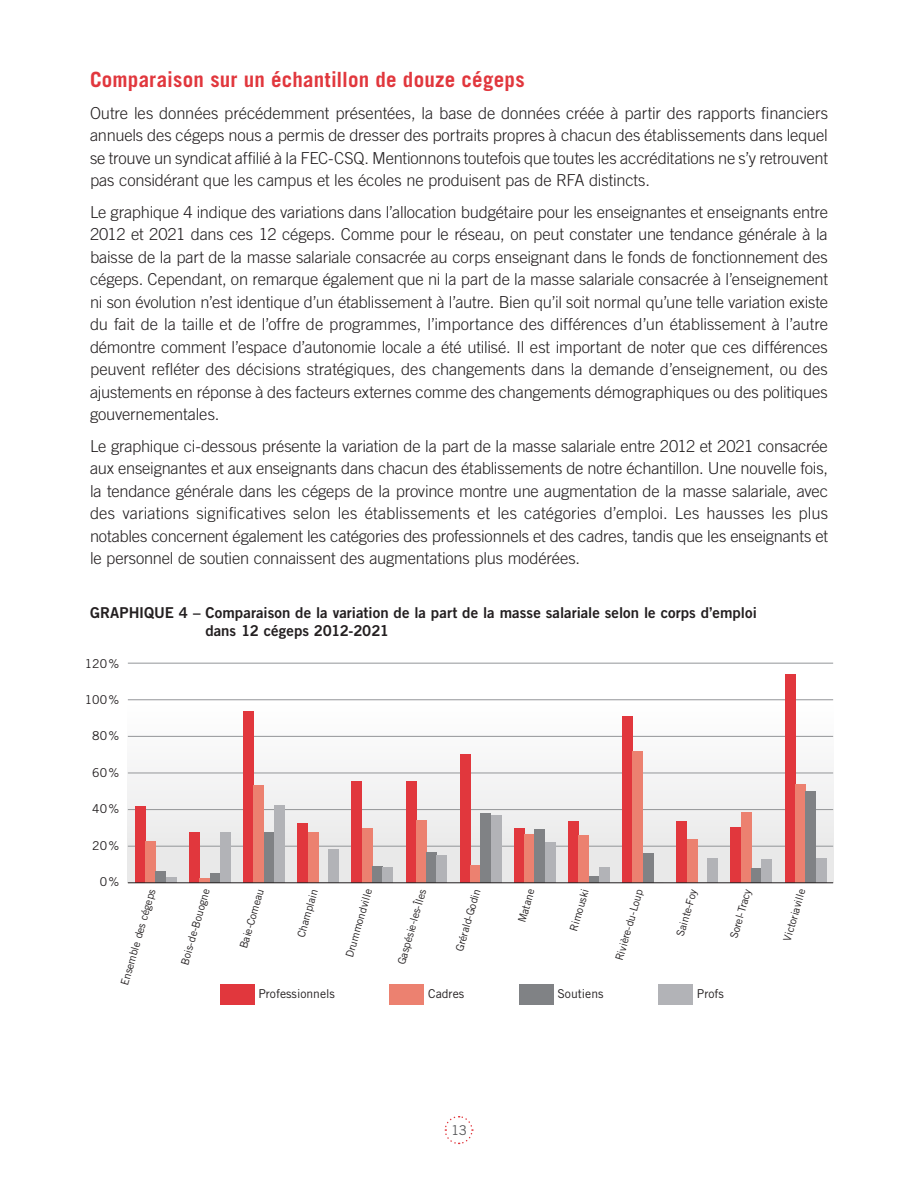
<style>
.page{position:relative;width:918px;height:1188px;background:#fff}
.page>*{position:absolute;margin:0;border:0;box-sizing:border-box;transform-origin:0 0}
.t1{font:700 21px "Trade Gothic LT Std";letter-spacing:.01em;color:#e1373d}
.t2{font:300 16.5px/22.5px "Trade Gothic LT Std";letter-spacing:-.01em;color:#231f20;text-align:justify}
.t3{font:15px/18px "Trade Gothic LT Std Bd 2";color:#231f20}
.t4{font:13.5px "Trade Gothic LT Std";color:#57585a}
.t5{font:12.15px "Trade Gothic LT Std";color:#231f20}
.t6{font:10.65px "Trade Gothic LT Std";color:#231f20}
</style>
<div class="page">
<svg style="left:444px;top:1116px;width:30px;height:29px"></svg>
<div style="left:128px;top:663px;width:705px;height:220px;background:linear-gradient(to right,#f6f5f5,#f7f5f5)"></div>
<hr style="left:128px;top:809px;width:705px;height:1px;background:#939598">
<hr style="left:128px;top:773px;width:705px;height:1px;background:#939598">
<hr style="left:128px;top:736px;width:705px;height:1px;background:#939598">
<hr style="left:128px;top:699px;width:705px;height:1px;background:#939598">
<hr style="left:128px;top:663px;width:705px;height:1px;background:#939598">
<hr style="left:128px;top:846px;width:705px;height:1px;background:#939598">
<div style="left:135px;top:807px;width:10px;height:76px;background:#e1373d"></div>
<div style="left:145px;top:841px;width:11px;height:42px;background:#ec8170"></div>
<div style="left:156px;top:871px;width:10px;height:12px;background:#808285"></div>
<div style="left:166px;top:877px;width:10px;height:6px;background:#b2b3b7"></div>
<div style="left:189px;top:833px;width:11px;height:50px;background:#e1373d"></div>
<div style="left:200px;top:878px;width:10px;height:5px;background:#ec8170"></div>
<div style="left:210px;top:874px;width:10px;height:9px;background:#808285"></div>
<div style="left:220px;top:833px;width:10px;height:50px;background:#b2b3b7"></div>
<div style="left:243px;top:712px;width:11px;height:171px;background:#e1373d"></div>
<div style="left:254px;top:786px;width:10px;height:97px;background:#ec8170"></div>
<div style="left:264px;top:832px;width:10px;height:51px;background:#808285"></div>
<div style="left:274px;top:806px;width:11px;height:77px;background:#b2b3b7"></div>
<div style="left:298px;top:823px;width:10px;height:60px;background:#e1373d"></div>
<div style="left:308px;top:832px;width:10px;height:51px;background:#ec8170"></div>
<div style="left:328px;top:849px;width:11px;height:34px;background:#b2b3b7"></div>
<div style="left:352px;top:781px;width:10px;height:102px;background:#e1373d"></div>
<div style="left:362px;top:828px;width:10px;height:55px;background:#ec8170"></div>
<div style="left:372px;top:867px;width:11px;height:16px;background:#808285"></div>
<div style="left:383px;top:868px;width:10px;height:15px;background:#b2b3b7"></div>
<div style="left:406px;top:781px;width:10px;height:102px;background:#e1373d"></div>
<div style="left:416px;top:820px;width:10px;height:63px;background:#ec8170"></div>
<div style="left:426px;top:852px;width:11px;height:31px;background:#808285"></div>
<div style="left:437px;top:856px;width:10px;height:27px;background:#b2b3b7"></div>
<div style="left:460px;top:755px;width:10px;height:128px;background:#e1373d"></div>
<div style="left:470px;top:865px;width:11px;height:18px;background:#ec8170"></div>
<div style="left:481px;top:814px;width:10px;height:69px;background:#808285"></div>
<div style="left:491px;top:815px;width:10px;height:68px;background:#b2b3b7"></div>
<div style="left:514px;top:828px;width:11px;height:55px;background:#e1373d"></div>
<div style="left:525px;top:834px;width:10px;height:49px;background:#ec8170"></div>
<div style="left:535px;top:829px;width:10px;height:54px;background:#808285"></div>
<div style="left:545px;top:842px;width:10px;height:41px;background:#b2b3b7"></div>
<div style="left:568px;top:821px;width:11px;height:62px;background:#e1373d"></div>
<div style="left:579px;top:836px;width:10px;height:47px;background:#ec8170"></div>
<div style="left:589px;top:876px;width:10px;height:7px;background:#808285"></div>
<div style="left:599px;top:868px;width:11px;height:15px;background:#b2b3b7"></div>
<div style="left:623px;top:716px;width:10px;height:167px;background:#e1373d"></div>
<div style="left:633px;top:751px;width:10px;height:132px;background:#ec8170"></div>
<div style="left:643px;top:853px;width:10px;height:30px;background:#808285"></div>
<div style="left:677px;top:821px;width:10px;height:62px;background:#e1373d"></div>
<div style="left:687px;top:839px;width:10px;height:44px;background:#ec8170"></div>
<div style="left:708px;top:858px;width:10px;height:25px;background:#b2b3b7"></div>
<div style="left:731px;top:827px;width:10px;height:56px;background:#e1373d"></div>
<div style="left:741px;top:812px;width:10px;height:71px;background:#ec8170"></div>
<div style="left:751px;top:868px;width:11px;height:15px;background:#808285"></div>
<div style="left:762px;top:859px;width:10px;height:24px;background:#b2b3b7"></div>
<div style="left:785px;top:674px;width:10px;height:209px;background:#e1373d"></div>
<div style="left:795px;top:784px;width:11px;height:99px;background:#ec8170"></div>
<div style="left:806px;top:791px;width:10px;height:92px;background:#808285"></div>
<div style="left:816px;top:858px;width:10px;height:25px;background:#b2b3b7"></div>
<hr style="left:128px;top:882px;width:705px;height:1px;background:#231f20">
<div style="left:220px;top:984px;width:34px;height:20px;background:#e1373d"></div>
<div style="left:390px;top:984px;width:34px;height:20px;background:#ec8170"></div>
<div style="left:519px;top:984px;width:34px;height:20px;background:#808285"></div>
<div style="left:659px;top:984px;width:34px;height:20px;background:#b2b3b7"></div>
<p class="t1" style="left:90px;top:67px;width:436px">Comparaison sur un échantillon de douze cégeps</p>
<p class="t2" style="left:90px;top:101px;width:740px">Outre les données précédemment présentées, la base de données créée à partir des rapports financiers annuels des cégeps nous a permis de dresser des portraits propres à chacun des établissements dans lequel se trouve un syndicat affilié à la FEC-CSQ. Mentionnons toutefois que toutes les accréditations ne s’y retrouvent pas considérant que les campus et les écoles ne produisent pas de RFA distincts.</p>
<p class="t2" style="left:90px;top:200px;width:740px">Le graphique 4 indique des variations dans l’allocation budgétaire pour les enseignantes et enseignants entre 2012 et 2021 dans ces 12 cégeps. Comme pour le réseau, on peut constater une tendance générale à la baisse de la part de la masse salariale consacrée au corps enseignant dans le fonds de fonctionnement des cégeps. Cependant, on remarque également que ni la part de la masse salariale consacrée à l’enseignement ni son évolution n’est identique d’un établissement à l’autre. Bien qu’il soit normal qu’une telle variation existe du fait de la taille et de l’offre de programmes, l’importance des différences d’un établissement à l’autre démontre comment l’espace d’autonomie locale a été utilisé. Il est important de noter que ces différences peuvent refléter des décisions stratégiques, des changements dans la demande d’enseignement, ou des ajustements en réponse à des facteurs externes comme des changements démographiques ou des politiques gouvernementales.</p>
<p class="t2" style="left:90px;top:434px;width:740px">Le graphique ci-dessous présente la variation de la part de la masse salariale entre 2012 et 2021 consacrée aux enseignantes et aux enseignants dans chacun des établissements de notre échantillon. Une nouvelle fois, la tendance générale dans les cégeps de la province montre une augmentation de la masse salariale, avec des variations significatives selon les établissements et les catégories d’emploi. Les hausses les plus notables concernent également les catégories des professionnels et des cadres, tandis que les enseignants et le personnel de soutien connaissent des augmentations plus modérées.</p>
<p class="t3" style="left:205px;top:604px;width:553px;text-indent:-115px">GRAPHIQUE 4 – Comparaison de la variation de la part de la masse salariale selon le corps d’emploi dans 12 cégeps 2012-2021</p>
<p class="t5" style="left:85px;top:656px;width:36px">120%</p>
<p class="t5" style="left:85px;top:692px;width:36px">100%</p>
<p class="t5" style="left:92px;top:729px;width:28px">80%</p>
<p class="t5" style="left:92px;top:765px;width:28px">60%</p>
<p class="t5" style="left:92px;top:802px;width:28px">40%</p>
<p class="t5" style="left:92px;top:838px;width:28px">20%</p>
<p class="t5" style="left:100px;top:874px;width:21px">0%</p>
<p class="t6" style="left:118px;top:984px;width:102px;rotate:-74deg">Ensemble des cégeps</p>
<p class="t6" style="left:178px;top:963px;width:80px;rotate:-74deg">Bois-de-Bouogne</p>
<p class="t6" style="left:237px;top:947px;width:63px;rotate:-74deg">Baie-Comeau</p>
<p class="t6" style="left:295px;top:935px;width:51px;rotate:-74deg">Champlain</p>
<p class="t6" style="left:343px;top:955px;width:72px;rotate:-74deg">Drummondville</p>
<p class="t6" style="left:395px;top:963px;width:80px;rotate:-74deg">Gaspésie-les-Îles</p>
<p class="t6" style="left:453px;top:949px;width:66px;rotate:-74deg">Grérald-Godin</p>
<p class="t6" style="left:515px;top:920px;width:36px;rotate:-74deg">Matane</p>
<p class="t6" style="left:567px;top:929px;width:45px;rotate:-74deg">Rimouski</p>
<p class="t6" style="left:613px;top:959px;width:76px;rotate:-74deg">Rivière-du-Loup</p>
<p class="t6" style="left:674px;top:935px;width:51px;rotate:-74deg">Sainte-Foy</p>
<p class="t6" style="left:727px;top:937px;width:53px;rotate:-74deg">Sorel-Tracy</p>
<p class="t6" style="left:781px;top:939px;width:55px;rotate:-74deg">Victoriaville</p>
<p class="t5" style="left:258px;top:986px;width:78px">Professionnels</p>
<p class="t5" style="left:428px;top:986px;width:37px">Cadres</p>
<p class="t5" style="left:558px;top:986px;width:48px">Soutiens</p>
<p class="t5" style="left:697px;top:986px;width:29px">Profs</p>
<p class="t4" style="left:451px;top:1122px;width:17px">13</p>
</div>
